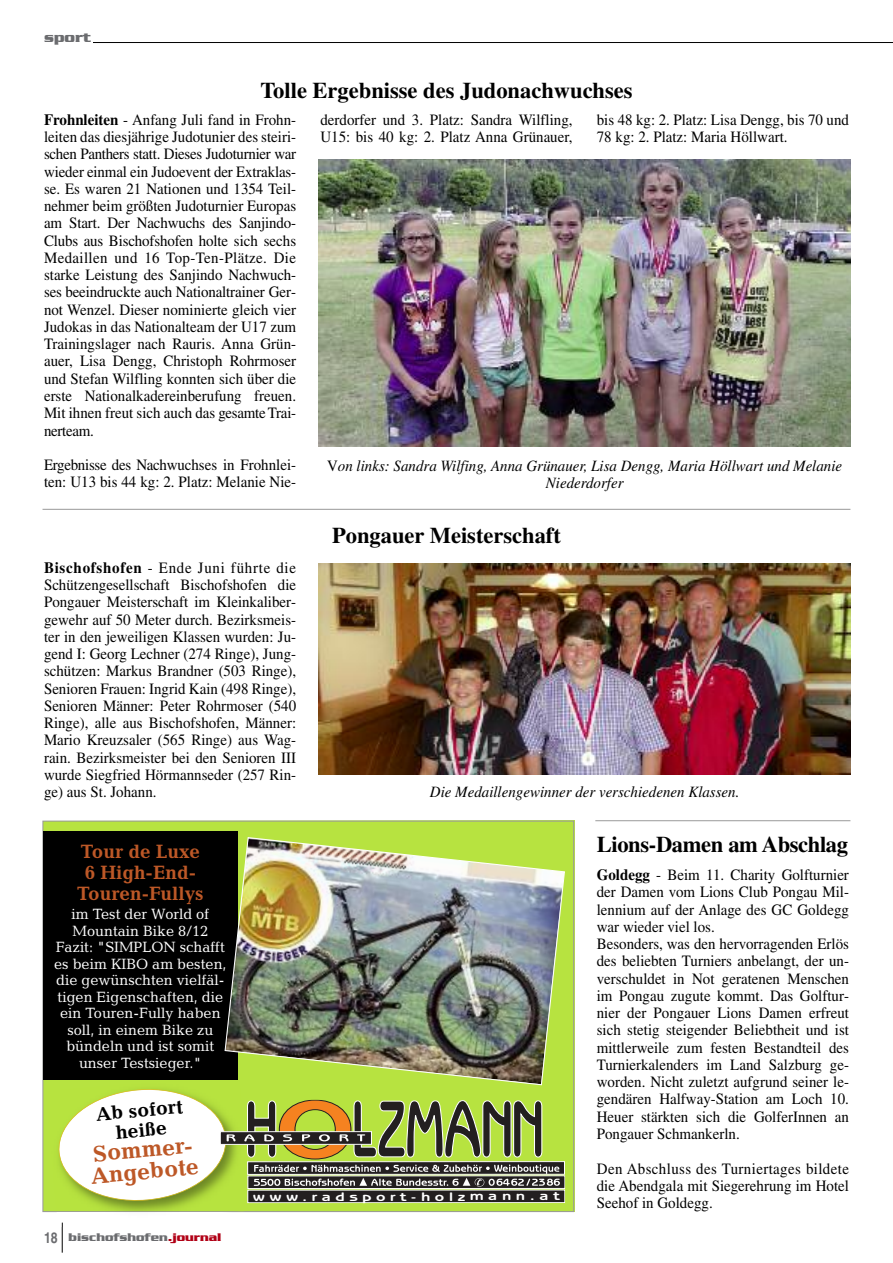
<style>
.page{position:relative;width:893px;height:1263px;background:#fff}
.page>*{position:absolute;margin:0;border:0;box-sizing:border-box;transform-origin:0 0}
.t1{font:700 23.1px/21.8px "Candida";color:#bd5827}
.t2{font:700 22.5px "Times";color:#000}
.t3{font:700 19.5px/21px "Candida";color:#bd5827;text-align:center}
.t4{font:700 19.5px/19.5px "Candida";color:#000;text-align:center}
.t5{font:15.75px/17.2px "Times";color:#000;scale:.95 1}
.t6{font:italic 15.75px/17.2px "Times";color:#000;text-align:center;scale:.95 1}
.t7{font:15px/16.5px "Candida";color:#fff;text-align:center}
.t8{font:700 15px "Serpentine";color:#6b6c6f}
.t9{font:700 12.15px "Benguiat Gothic";letter-spacing:.26em;color:#fff;scale:1.4 1}
.t10{font:700 12px "Serpentine";color:#6b6c6f}
.s1{font-weight:700}
.s2{font-style:normal}
.s3{font-family:"Helvetica";font-stretch:condensed;font-size:15px}
.s4{color:#b10016}
</style>
<div class="page">
<hr style="left:43px;top:42px;width:850px;height:1px;background:#000">
<div style="left:43px;top:30px;width:50px;height:29px;background:#fff"></div>
<hr style="left:62px;top:1222px;width:1px;height:31px;background:#000">
<hr style="left:43px;top:509px;width:807px;height:1px;background:#999">
<img style="left:319px;top:159px;width:531px;height:287px">
<img style="left:319px;top:564px;width:531px;height:211px">
<hr style="left:595px;top:820px;width:255px;height:1px;background:#999">
<div style="left:43px;top:821px;width:531px;height:390px;background:#b7e340"></div>
<img style="left:99px;top:1145px;width:152px;height:66px">
<div style="left:220px;top:1132px;width:151px;height:12px;background:#231f20"></div>
<svg style="left:58px;top:1089px;width:178px;height:115px"></svg>
<div style="left:247px;top:1175px;width:318px;height:14px;border:1px solid #fff"></div>
<svg style="left:244px;top:1099px;width:316px;height:88px"></svg>
<div style="left:248px;top:1190px;width:317px;height:13px;background:#231f20"></div>
<div style="left:247px;top:1189px;width:318px;height:14px;border:1px solid #fff"></div>
<div style="left:43px;top:831px;width:194px;height:249px;background:#000"></div>
<img style="left:224px;top:837px;width:341px;height:248px">
<p class="t8" style="left:44px;top:28px;width:49px">sport</p>
<h2 class="t2" style="left:260px;top:82px;width:374px">Tolle Ergebnisse des Judonachwuchses</h2>
<p class="t5" style="left:44px;top:113px;width:267px;text-align:justify"><span class="s1">Frohnleiten</span> - Anfang Juli fand in Frohn&shy;leiten das diesjährige Judotunier des steiri&shy;schen Panthers statt. Dieses Judoturnier war wieder einmal ein Judoevent der Extraklas&shy;se. Es waren 21 Nationen und 1354 Teil&shy;nehmer beim größten Judoturnier Europas am Start. Der Nachwuchs des Sanjindo-Clubs aus Bischofshofen holte sich sechs Medaillen und 16 Top-Ten-Plätze. Die starke Leistung des Sanjindo Nachwuch&shy;ses beeindruckte auch Nationaltrainer Ger&shy;not Wenzel. Dieser nominierte gleich vier Judokas in das Nationalteam der U17 zum Trainingslager nach Rauris. Anna Grün&shy;auer, Lisa Dengg, Christoph Rohrmoser und Stefan Wilfling konnten sich über die erste Nationalkadereinberufung freuen.<br>Mit ihnen freut sich auch das gesamte Trai&shy;nerteam.</p>
<p class="t5" style="left:44px;top:458px;width:267px">Ergebnisse des Nachwuchses in Frohnlei&shy;ten: U13 bis 44 kg: 2. Platz: Melanie Nie-</p>
<p class="t5" style="left:44px;top:560px;width:267px;text-align:justify"><span class="s1">Bischofshofen</span> - Ende Juni führte die Schützengesellschaft Bischofshofen die Pongauer Meisterschaft im Kleinkaliber&shy;gewehr auf 50 Meter durch. Bezirksmeis&shy;ter in den jeweiligen Klassen wurden: Ju&shy;gend I: Georg Lechner (274 Ringe), Jung&shy;schützen: Markus Brandner (503 Ringe), Senioren Frauen: Ingrid Kain (498 Ringe), Senioren Männer: Peter Rohrmoser (540<br>Ringe), alle aus Bischofshofen, Männer:<br>Mario Kreuzsaler (565 Ringe) aus Wag&shy;rain. Bezirksmeister bei den Senioren III wurde Siegfried Hörmannseder (257 Rin&shy;ge) aus St. Johann.</p>
<p class="t5" style="left:320px;top:113px;width:267px">derdorfer und 3. Platz: Sandra Wilfling,<br>U15: bis 40 kg: 2. Platz Anna Grünauer,</p>
<p class="t5" style="left:597px;top:113px;width:267px">bis 48 kg: 2. Platz: Lisa Dengg, bis 70 und<br>78 kg: 2. Platz: Maria Höllwart.</p>
<p class="t6" style="left:327px;top:458px;width:544px"><span class="s2">V</span>on links: Sandra Wilfing, Anna Grünauer, Lisa Dengg, Maria Höllwart und Melanie<br>Niederdorfer</p>
<h2 class="t2" style="left:332px;top:528px;width:230px">Pongauer Meisterschaft</h2>
<p class="t6" style="left:430px;top:784px;width:327px">Die Medaillengewinner der verschiedenen Klassen.</p>
<p class="t3" style="left:77px;top:843px;width:128px">Tour de Luxe<br>6 High-End-<br>Touren-Fullys</p>
<p class="t7" style="left:54px;top:908px;width:174px">im Test der World of<br>Mountain Bike 8/12<br>Fazit: "SIMPLON schafft es beim KIBO am besten, die gewünschten vielfäl&shy;tigen Eigenschaften, die ein Touren-Fully haben soll, in einem Bike zu bündeln und ist somit unser Testsieger."</p>
<p class="t4" style="left:96px;top:1106px;width:88px;rotate:-5deg">Ab sofort heiße</p>
<h1 class="t1" style="left:88px;top:1146px;width:109px;rotate:-5deg">Sommer-<br>Angebote</h1>
<p class="t10" style="left:44px;top:1230px;width:179px"><span class="s3">18</span> bischofshofen<span class="s4">.journal</span></p>
<p class="t9" style="left:253px;top:1192px;width:221px">www.radsport-holzmann.at</p>
<h2 class="t2" style="left:597px;top:837px;width:253px">Lions-Damen am Abschlag</h2>
<p class="t5" style="left:597px;top:868px;width:267px"><span class="s1">Goldegg</span> - Beim 11. Charity Golfturnier der Damen vom Lions Club Pongau Mil&shy;lennium auf der Anlage des GC Goldegg war wieder viel los.<br>Besonders, was den hervorragenden Erlös des beliebten Turniers anbelangt, der un&shy;verschuldet in Not geratenen Menschen im Pongau zugute kommt. Das Golftur&shy;nier der Pongauer Lions Damen erfreut sich stetig steigender Beliebtheit und ist mittlerweile zum festen Bestandteil des Turnierkalenders im Land Salzburg ge&shy;worden. Nicht zuletzt aufgrund seiner le&shy;gendären Halfway-Station am Loch 10.<br>Heuer stärkten sich die GolferInnen an Pongauer Schmankerln.</p>
<p class="t5" style="left:597px;top:1161px;width:267px;text-align:justify">Den Abschluss des Turniertages bildete die Abendgala mit Siegerehrung im Hotel Seehof in Goldegg.</p>
</div>
